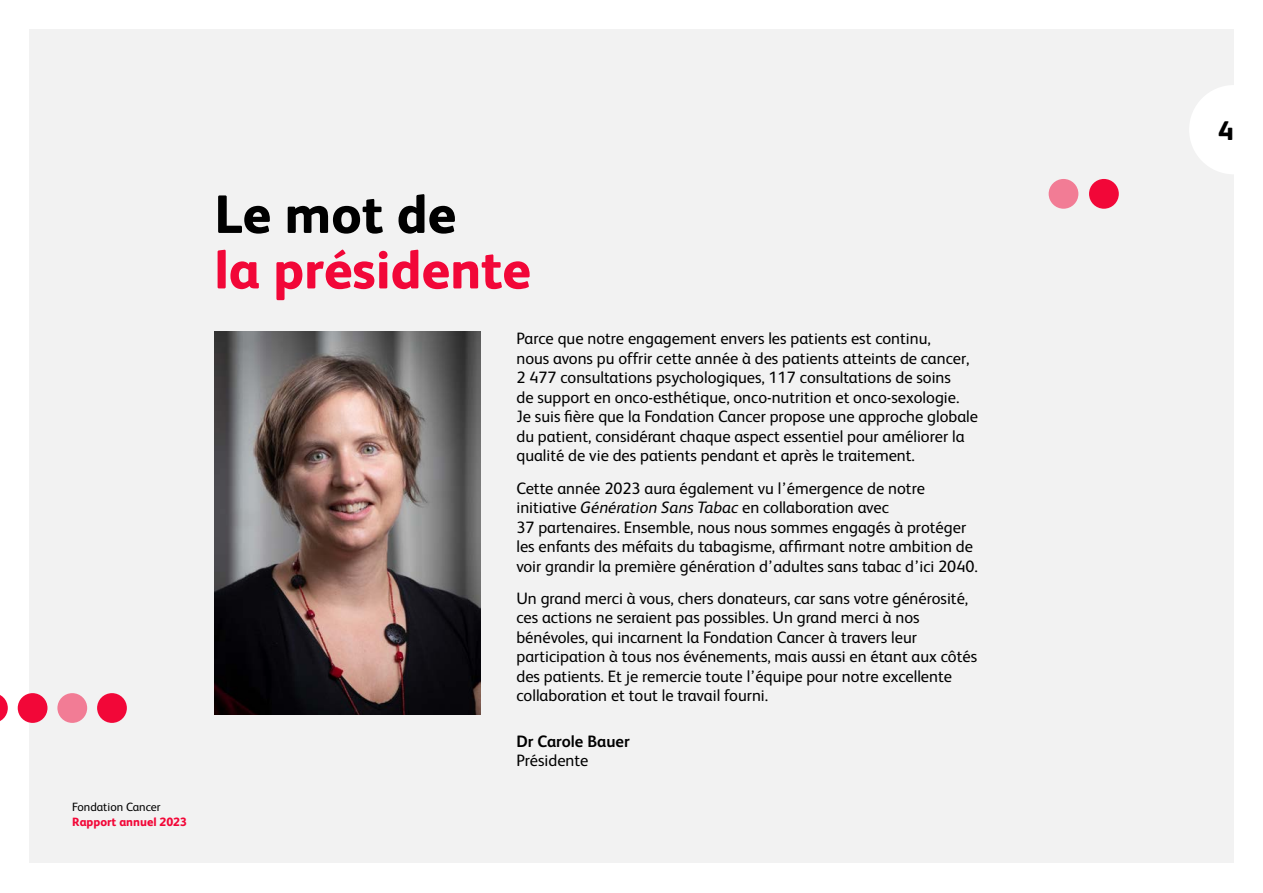
<style>
.page{position:relative;width:1263px;height:893px;background:#fff}
.page>*{position:absolute;margin:0;border:0;box-sizing:border-box;transform-origin:0 0}
.t1{font:800 54px "FS Albert";color:#f20738}
.t2{font:800 54px "FS Albert";color:#000}
.t3{font:800 27px "FS Albert";color:#000}
.t4{font:16.5px/19.5px "FS Albert";color:#000}
.t5{font:700 16.5px "FS Albert";color:#000}
.t6{font:800 12px "FS Albert";color:#f20738}
.t7{font:12px "FS Albert";color:#000}
.s1{font-style:italic}
</style>
<div class="page">
<div style="left:30px;top:30px;width:1204px;height:833px;background:#f2f2f2"></div>
<div style="left:1049px;top:179px;width:29px;height:30px;background:#f27c95;border-radius:50%"></div>
<div style="left:1089px;top:179px;width:30px;height:30px;background:#f20738;border-radius:50%"></div>
<div style="left:18px;top:693px;width:29px;height:30px;background:#f20738;border-radius:50%"></div>
<div style="left:57px;top:693px;width:30px;height:30px;background:#f27c95;border-radius:50%"></div>
<svg style="left:0;top:695px;width:8px;height:26px"></svg>
<div style="left:97px;top:693px;width:30px;height:30px;background:#f20738;border-radius:50%"></div>
<img style="left:214px;top:332px;width:266px;height:382px">
<svg style="left:1189px;top:85px;width:45px;height:89px"></svg>
<p class="t7" style="left:72px;top:799px;width:90px">Fondation Cancer</p>
<p class="t6" style="left:72px;top:813px;width:116px">Rapport annuel 2023</p>
<h1 class="t2" style="left:214px;top:175px;width:243px">Le mot de</h1>
<h1 class="t1" style="left:214px;top:231px;width:318px">la présidente</h1>
<p class="t4" style="left:516px;top:328px;width:463px">Parce que notre engagement envers les patients est continu,<br>nous avons pu offrir cette année à des patients atteints de cancer, 2 477 consultations psychologiques, 117 consultations de soins<br>de support en onco-esthétique, onco-nutrition et onco-sexologie.<br>Je suis fière que la Fondation Cancer propose une approche globale du patient, considérant chaque aspect essentiel pour améliorer la qualité de vie des patients pendant et après le traitement.</p>
<p class="t4" style="left:516px;top:477px;width:463px">Cette année 2023 aura également vu l’émergence de notre initiative <span class="s1">Génération Sans Tabac</span> en collaboration avec<br>37 partenaires. Ensemble, nous nous sommes engagés à protéger les enfants des méfaits du tabagisme, affirmant notre ambition de voir grandir la première génération d’adultes sans tabac d’ici 2040.</p>
<p class="t4" style="left:516px;top:588px;width:462px">Un grand merci à vous, chers donateurs, car sans votre générosité, ces actions ne seraient pas possibles. Un grand merci à nos bénévoles, qui incarnent la Fondation Cancer à travers leur participation à tous nos événements, mais aussi en étant aux côtés des patients. Et je remercie toute l’équipe pour notre excellente collaboration et tout le travail fourni.</p>
<p class="t5" style="left:516px;top:730px;width:115px">Dr Carole Bauer</p>
<p class="t4" style="left:516px;top:750px;width:73px">Présidente</p>
<h2 class="t3" style="left:1218px;top:111px;width:17px">4</h2>
</div>
